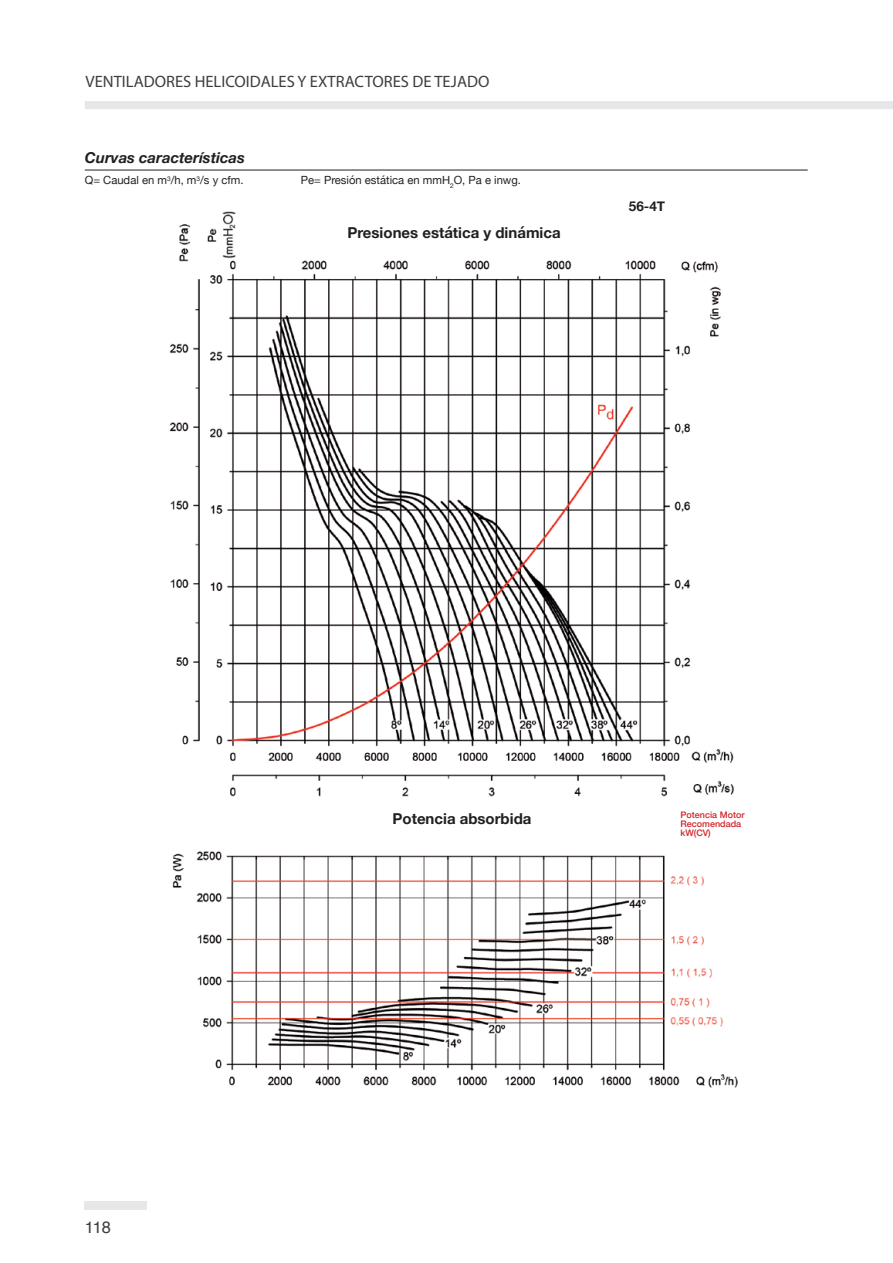
<style>
.page{position:relative;width:893px;height:1263px;background:#fff}
.page>*{position:absolute;margin:0;border:0;box-sizing:border-box;transform-origin:0 0}
.t1{font:16.5px "Myriad Pro";color:#3e3e3f}
.t2{font:16.5px "Helvetica";color:#3e3e3f}
.t3{font:700 15px "Helvetica Neue";color:#231f20}
.t4{font:italic 700 15px "Helvetica Neue";color:#231f20}
.t5{font:700 13.5px "Helvetica Neue";color:#231f20}
.t6{font:11.25px "Helvetica Neue";color:#231f20}
.t7{font:500 9px/9px "Helvetica Neue";color:#d1232a}
</style>
<div class="page">
<div style="left:85px;top:1202px;width:62px;height:8px;background:#e6e7e9"></div>
<div style="left:85px;top:101px;width:808px;height:8px;background:#e6e7e9"></div>
<hr style="left:85px;top:170px;width:723px;height:1px;background:#231f20">
<img style="left:169px;top:211px;width:569px;height:877px">
<div style="left:604px;top:185px;width:165px;height:60px;background:#fff"></div>
<div style="left:234px;top:809px;width:456px;height:37px;background:#fff"></div>
<div style="left:680px;top:809px;width:98px;height:37px;background:#fff"></div>
<div style="left:242px;top:224px;width:424px;height:30px;background:#fff"></div>
<div style="left:553px;top:198px;width:112px;height:17px;background:#fff"></div>
<h1 class="t1" style="left:86px;top:71px;width:405px">VENTILADORES HELICOIDALES Y EXTRACTORES DE TEJADO</h1>
<h2 class="t4" style="left:85px;top:146px;width:162px">Curvas características</h2>
<p class="t6" style="left:85px;top:172px;width:160px">Q= Caudal en m<sup>3</sup>/h, m<sup>3</sup>/s y cfm.</p>
<p class="t6" style="left:301px;top:172px;width:222px">Pe= Presión estática en mmH<sub>2</sub>O, Pa e inwg.</p>
<h2 class="t3" style="left:347px;top:221px;width:215px">Presiones estática y dinámica</h2>
<p class="t5" style="left:629px;top:196px;width:38px">56‐4T</p>
<h1 class="t2" style="left:85px;top:1214px;width:28px">118</h1>
<h2 class="t3" style="left:393px;top:806px;width:140px">Potencia absorbida</h2>
<p class="t7" style="left:680px;top:809px;width:66px">Potencia Motor<br>Recomendada kW(CV)</p>
</div>
